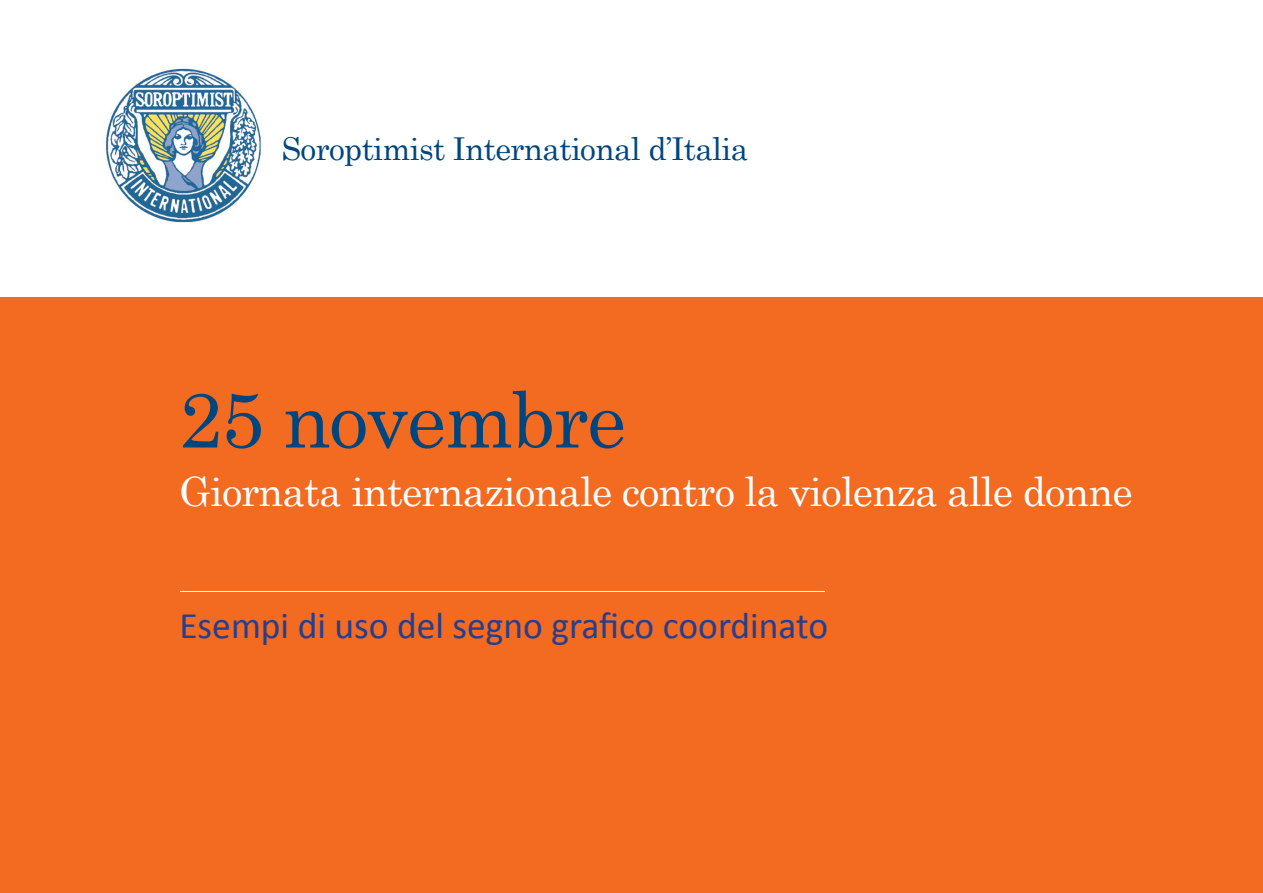
<style>
.page{position:relative;width:1263px;height:893px;background:#fff}
.page>*{position:absolute;margin:0;border:0;box-sizing:border-box;transform-origin:0 0}
.t1{font:78px "Century Schoolbook";letter-spacing:-.02em;color:#00467e}
.t2{font:40.5px "Century Schoolbook";letter-spacing:-.02em;color:#fff}
.t3{font:37.5px "Calibri";color:#253f8e}
.t4{font:31.5px "Century Schoolbook";letter-spacing:-.02em;color:#00467e}
</style>
<div class="page">
<div style="left:0;top:298px;width:1263px;height:595px;background:#f36a21"></div>
<img style="left:105px;top:68px;width:156px;height:155px">
<hr style="left:180px;top:591px;width:645px;height:1px;background:#fff">
<p class="t4" style="left:281px;top:129px;width:468px">Soroptimist International d’Italia</p>
<h1 class="t1" style="left:179px;top:371px;width:448px">25 novembre</h1>
<p class="t2" style="left:179px;top:466px;width:955px">Giornata internazionale contro la violenza alle donne</p>
<p class="t3" style="left:179px;top:602px;width:650px">Esempi di uso del segno grafico coordinato</p>
</div>
